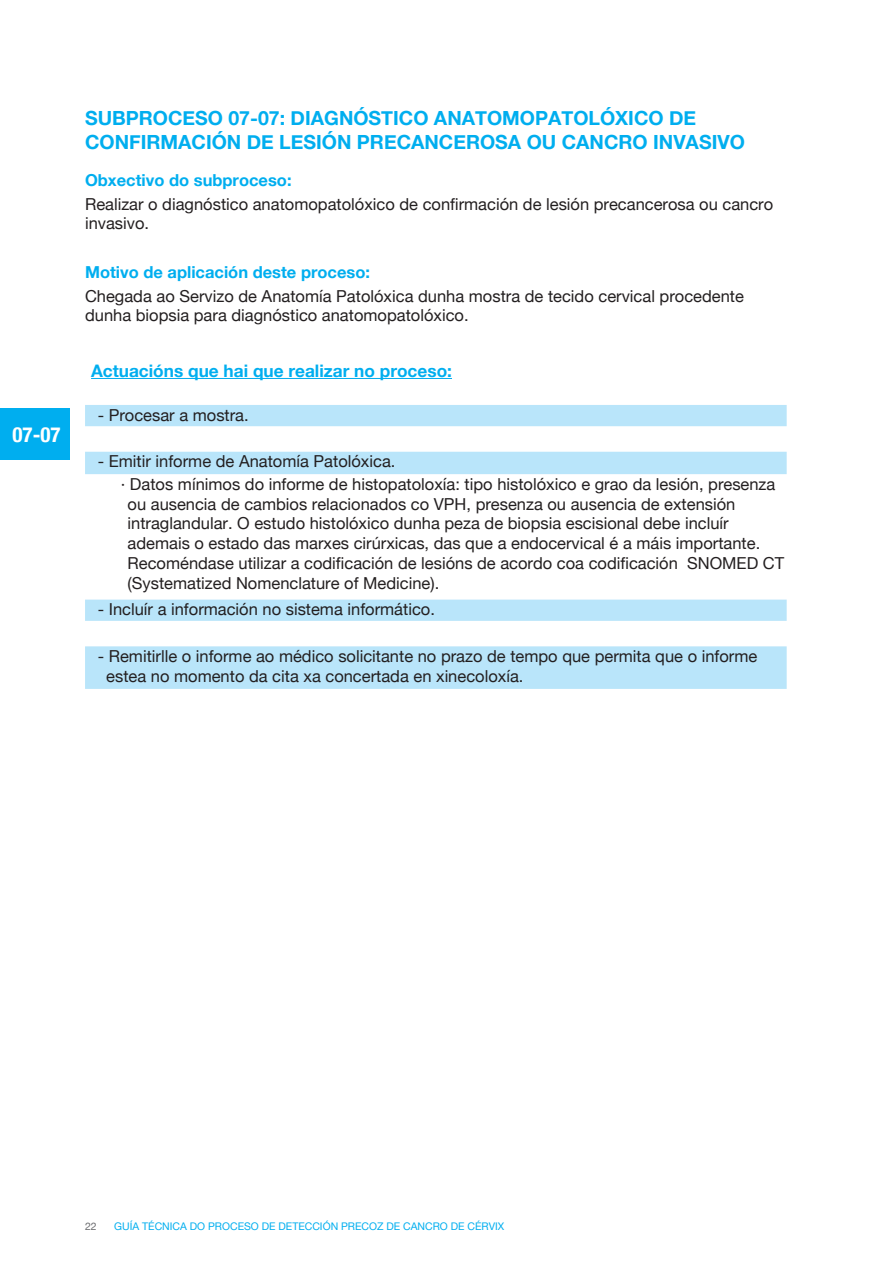
<style>
.page{position:relative;width:893px;height:1263px;background:#fff}
.page>*{position:absolute;margin:0;border:0;box-sizing:border-box;transform-origin:0 0}
.t1{font:700 condensed 21px "Helvetica Neuecondensedbold";color:#fff}
.t2{font:700 19.5px/23.4px "Helvetica Neuebold";color:#00aeef}
.t3{font:700 17.25px "Helvetica Neuebold";color:#00aeef}
.t4{font:16.5px/19.8px "Helvetica Neue";color:#231f20}
.t5{font:700 16.5px "Helvetica Neuebold";color:#00aeef}
.t6{font:10.5px "Helvetica Neue";color:#00aeef}
.t7{font:10.5px "Helvetica Neue";color:#6c6d70}
</style>
<div class="page">
<svg style="left:85px;top:405px;width:702px;height:284px"></svg>
<hr style="left:91px;top:378px;width:361px;height:1px;background:#00aeef">
<div style="left:0;top:408px;width:69px;height:51px;background:#00aeef"></div>
<p class="t1" style="left:13px;top:421px;width:50px">07-07</p>
<p class="t2" style="left:85px;top:106px;width:661px">SUBPROCESO 07-07: DIAGNÓSTICO ANATOMOPATOLÓXICO DE<br>CONFIRMACIÓN DE LESIÓN PRECANCEROSA OU CANCRO INVASIVO</p>
<p class="t5" style="left:85px;top:169px;width:208px">Obxectivo do subproceso:</p>
<p class="t4" style="left:85px;top:194px;width:690px">Realizar o diagnóstico anatomopatolóxico de confirmación de lesión precancerosa ou cancro invasivo.</p>
<p class="t5" style="left:85px;top:261px;width:287px">Motivo de aplicación deste proceso:</p>
<p class="t4" style="left:85px;top:286px;width:660px">Chegada ao Servizo de Anatomía Patolóxica dunha mostra de tecido cervical procedente dunha biopsia para diagnóstico anatomopatolóxico.</p>
<p class="t3" style="left:91px;top:360px;width:362px">Actuacións que hai que realizar no proceso:</p>
<p class="t4" style="left:98px;top:405px;width:152px">- Procesar a mostra.</p>
<p class="t4" style="left:121px;top:450px;width:656px;line-height:22.4px;text-indent:-23px">- Emitir informe de Anatomía Patolóxica.<br>· Datos mínimos do informe de histopatoloxía: tipo histolóxico e grao da lesión, presenza</p>
<p class="t4" style="left:128px;top:494px;width:658px">ou ausencia de cambios relacionados co VPH, presenza ou ausencia de extensión intraglandular. O estudo histolóxico dunha peza de biopsia escisional debe incluír ademais o estado das marxes cirúrxicas, das que a endocervical é a máis importante.<br>Recoméndase utilizar a codificación de lesións de acordo coa codificación SNOMED CT (Systematized Nomenclature of Medicine).</p>
<p class="t4" style="left:98px;top:599px;width:339px">- Incluír a información no sistema informático.</p>
<p class="t4" style="left:106px;top:646px;width:653px;text-indent:-8px">- Remitirlle o informe ao médico solicitante no prazo de tempo que permita que o informe estea no momento da cita xa concertada en xinecoloxía.</p>
<p class="t7" style="left:85px;top:1220px;width:13px">22</p>
<p class="t6" style="left:114px;top:1220px;width:392px">GUÍA TÉCNICA DO PROCESO DE DETECCIÓN PRECOZ DE CANCRO DE CÉRVIX</p>
</div>
